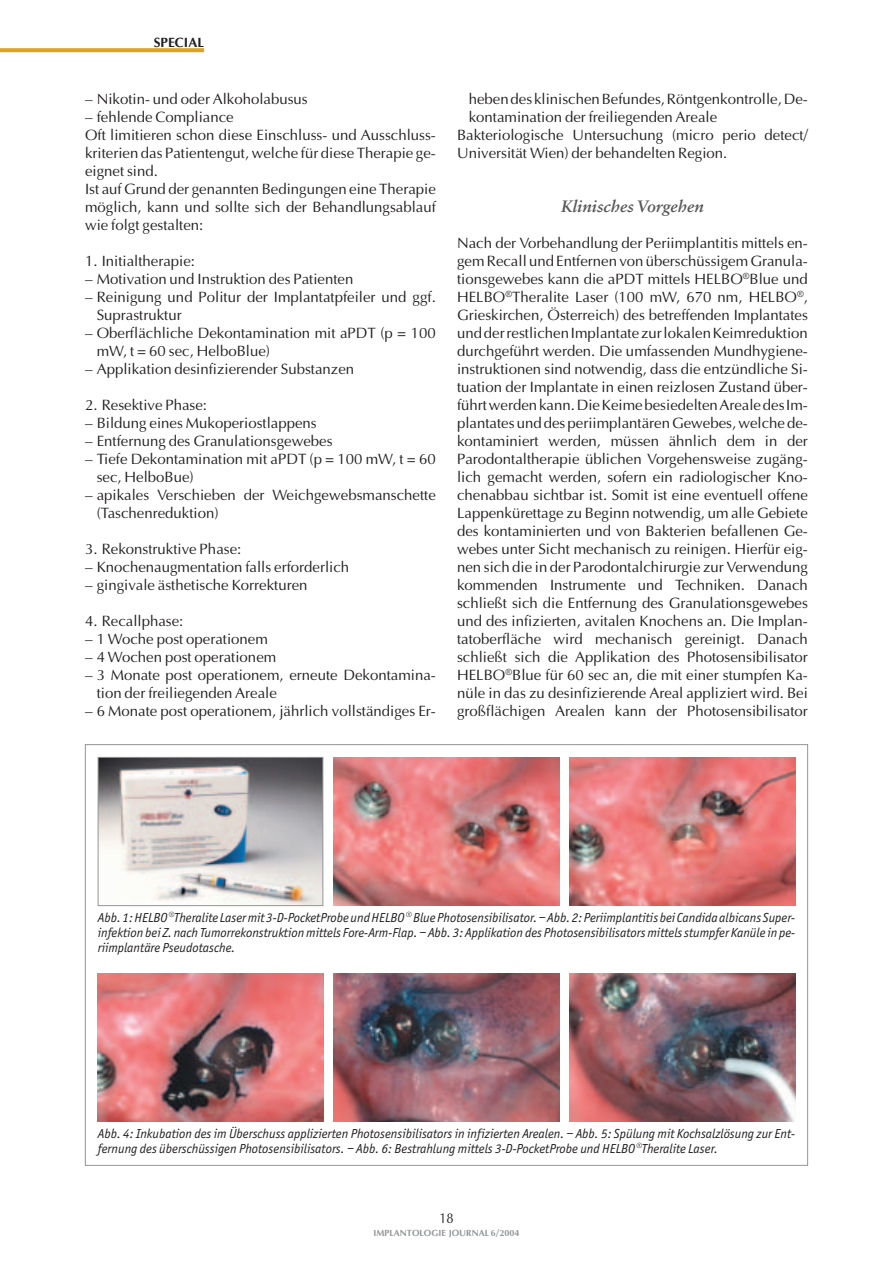
<style>
.page{position:relative;width:893px;height:1263px;background:#fff}
.page>*{position:absolute;margin:0;border:0;box-sizing:border-box;transform-origin:0 0}
.t1{font:italic 700 16.5px "Sabon";color:#57585a}
.t2{font:15px/18px "Optima";color:#231f20}
.t3{font:14.25px "Optima";color:#231f20;scale:.9 1}
.t4{font:italic 13.5px/15px "Officina Sans";color:#231f20;text-align:justify}
.t5{font:700 13.5px "Optima";color:#231f20}
.t6{font:700 9px "Optima";color:#939598}
</style>
<div class="page">
<svg style="left:1px;top:48px;width:203px;height:4px"></svg>
<img style="left:100px;top:759px;width:221px;height:145px">
<div style="left:98px;top:757px;width:225px;height:149px;border:1px solid #939598"></div>
<img style="left:334px;top:757px;width:225px;height:149px">
<img style="left:570px;top:757px;width:225px;height:149px">
<img style="left:98px;top:973px;width:225px;height:149px">
<img style="left:334px;top:973px;width:225px;height:149px">
<img style="left:570px;top:973px;width:225px;height:149px">
<p class="t5" style="left:154px;top:37px;width:52px">SPECIAL</p>
<p class="t2" style="left:85px;top:92px;width:224px">– Nikotin- und oder Alkoholabusus</p>
<p class="t2" style="left:85px;top:110px;width:352px">– fehlende Compliance<br>Oft limitieren schon diese Einschluss- und Ausschluss&shy;kriterien das Patientengut, welche für diese Therapie ge&shy;eignet sind.<br>Ist auf Grund der genannten Bedingungen eine Therapie möglich, kann und sollte sich der Behandlungsablauf wie folgt gestalten:</p>
<p class="t2" style="left:85px;top:254px;width:112px">1. Initialtherapie:</p>
<p class="t2" style="left:85px;top:272px;width:270px">– Motivation und Instruktion des Patienten</p>
<p class="t2" style="left:97px;top:290px;width:341px;text-indent:-12px">– Reinigung und Politur der Implantatpfeiler und ggf.<br>Suprastruktur</p>
<p class="t2" style="left:97px;top:326px;width:341px;text-indent:-12px">– Oberflächliche Dekontamination mit aPDT (p = 100 mW, t = 60 sec, HelboBlue)</p>
<p class="t2" style="left:85px;top:362px;width:271px">– Applikation desinfizierender Substanzen</p>
<p class="t2" style="left:85px;top:398px;width:124px">2. Resektive Phase:</p>
<p class="t2" style="left:85px;top:416px;width:233px">– Bildung eines Mukoperiostlappens</p>
<p class="t2" style="left:85px;top:434px;width:249px">– Entfernung des Granulationsgewebes</p>
<p class="t2" style="left:97px;top:452px;width:341px;text-indent:-12px">– Tiefe Dekontamination mit aPDT (p = 100 mW, t = 60 sec, HelboBue)</p>
<p class="t2" style="left:97px;top:488px;width:341px;text-indent:-12px">– apikales Verschieben der Weichgewebsmanschette (Taschenreduktion)</p>
<p class="t2" style="left:85px;top:542px;width:158px">3. Rekonstruktive Phase:</p>
<p class="t2" style="left:85px;top:560px;width:266px">– Knochenaugmentation falls erforderlich</p>
<p class="t2" style="left:85px;top:578px;width:224px">– gingivale ästhetische Korrekturen</p>
<p class="t2" style="left:85px;top:614px;width:100px">4. Recallphase:</p>
<p class="t2" style="left:85px;top:632px;width:184px">– 1 Woche post operationem</p>
<p class="t2" style="left:85px;top:650px;width:193px">– 4 Wochen post operationem</p>
<p class="t2" style="left:97px;top:668px;width:341px;text-indent:-12px">– 3 Monate post operationem, erneute Dekontamina&shy;tion der freiliegenden Areale</p>
<p class="t2" style="left:85px;top:704px;width:352px">– 6 Monate post operationem, jährlich vollständiges Er-</p>
<p class="t2" style="left:469px;top:92px;width:341px">heben des klinischen Befundes, Röntgenkontrolle, De-</p>
<p class="t2" style="left:469px;top:110px;width:250px">kontamination der freiliegenden Areale</p>
<p class="t2" style="left:457px;top:128px;width:352px">Bakteriologische Untersuchung (micro perio detect/</p>
<p class="t2" style="left:457px;top:146px;width:272px">Universität Wien) der behandelten Region.</p>
<p class="t1" style="left:561px;top:200px;width:144px">Klinisches Vorgehen</p>
<p class="t2" style="left:457px;top:236px;width:352px;text-align:justify">Nach der Vorbehandlung der Periimplantitis mittels en&shy;gem Recall und Entfernen von überschüssigem Granula&shy;tionsgewebes kann die aPDT mittels HELBO<sup>®</sup>Blue und HELBO<sup>®</sup>Theralite Laser (100 mW, 670 nm, HELBO<sup>®</sup>, Grieskirchen, Österreich) des betreffenden Implantates und der restlichen Implantate zur lokalen Keimreduktion durchgeführt werden. Die umfassenden Mundhygiene&shy;instruktionen sind notwendig, dass die entzündliche Si&shy;tuation der Implantate in einen reizlosen Zustand über&shy;führt werden kann. Die Keime besiedelten Areale des Im&shy;plantates und des periimplantären Gewebes, welche de&shy;kontaminiert werden, müssen ähnlich dem in der Parodontaltherapie üblichen Vorgehensweise zugäng&shy;lich gemacht werden, sofern ein radiologischer Kno&shy;chenabbau sichtbar ist. Somit ist eine eventuell offene Lappenkürettage zu Beginn notwendig, um alle Gebiete des kontaminierten und von Bakterien befallenen Ge&shy;webes unter Sicht mechanisch zu reinigen. Hierfür eig&shy;nen sich die in der Parodontalchirurgie zur Verwendung kommenden Instrumente und Techniken. Danach schließt sich die Entfernung des Granulationsgewebes und des infizierten, avitalen Knochens an. Die Implan&shy;tatoberfläche wird mechanisch gereinigt. Danach schließt sich die Applikation des Photosensibilisator HELBO<sup>®</sup>Blue für 60 sec an, die mit einer stumpfen Ka&shy;nüle in das zu desinfizierende Areal appliziert wird. Bei großflächigen Arealen kann der Photosensibilisator</p>
<p class="t4" style="left:98px;top:911px;width:699px">Abb. 1: HELBO®Theralite Laser mit 3-D-PocketProbe und HELBO® Blue Photosensibilisator. – Abb. 2: Periimplantitis bei Candida albicans Super&shy;infektion bei Z. nach Tumorrekonstruktion mittels Fore-Arm-Flap. – Abb. 3: Applikation des Photosensibilisators mittels stumpfer Kanüle in pe&shy;riimplantäre Pseudotasche.</p>
<p class="t4" style="left:98px;top:1127px;width:699px">Abb. 4: Inkubation des im Überschuss applizierten Photosensibilisators in infizierten Arealen. – Abb. 5: Spülung mit Kochsalzlösung zur Ent&shy;fernung des überschüssigen Photosensibilisators. – Abb. 6: Bestrahlung mittels 3-D-PocketProbe und HELBO®Theralite Laser.</p>
<p class="t3" style="left:439px;top:1212px;width:17px">18</p>
<p class="t6" style="left:373px;top:1229px;width:148px">IMPLANTOLOGIE JOURNAL 6/2004</p>
</div>
